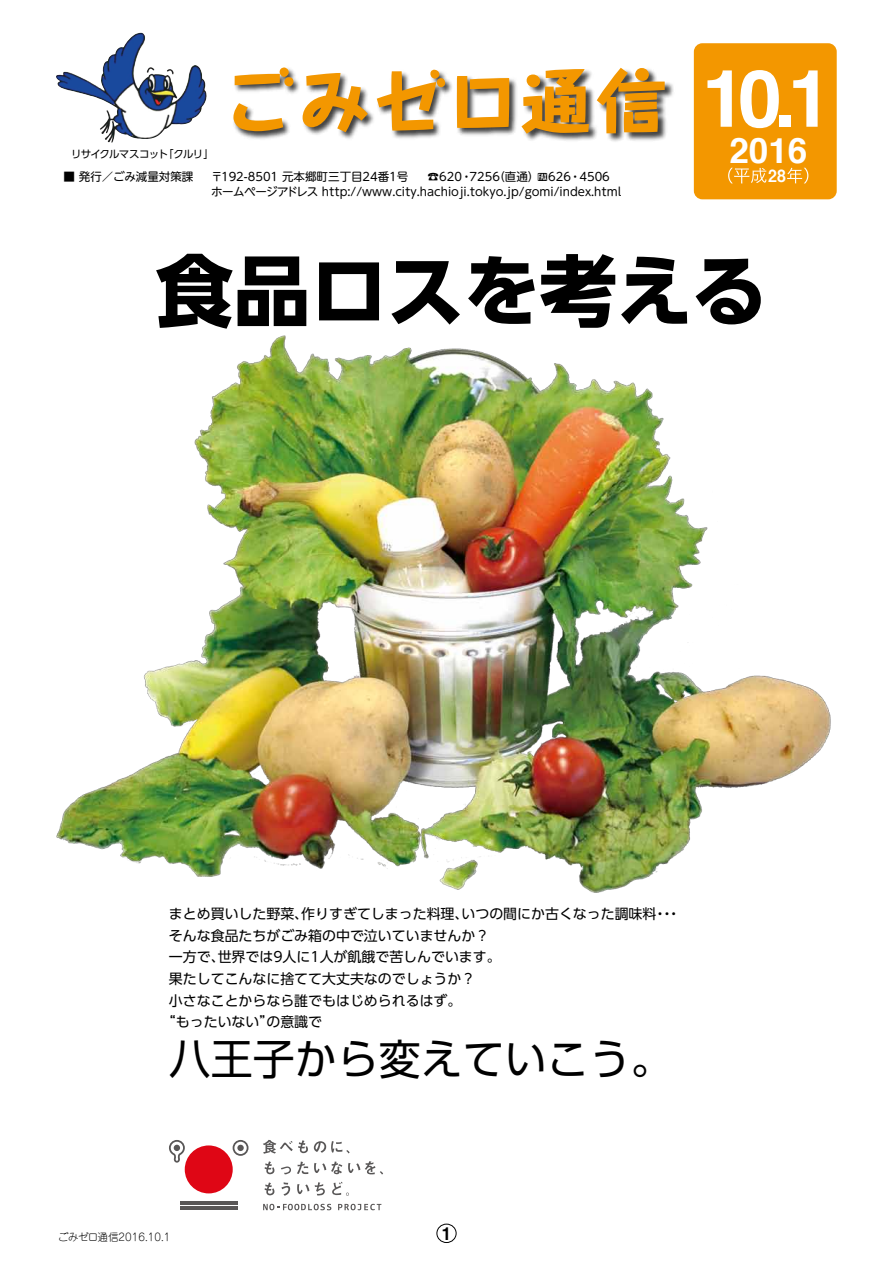
<style>
.page{position:relative;width:893px;height:1263px;background:#fff}
.page>*{position:absolute;margin:0;border:0;box-sizing:border-box;transform-origin:0 0}
.t1{font:700 79.5px "Helvetica";color:#fff}
.t2{font:700 77.55px "UD Shin Go Pro";letter-spacing:-.015em;color:#000}
.t3{font:800 70.65px "Taka Hand Std";letter-spacing:.065em;color:#f39700}
.t4{font:42px "UD Shin Go Pro";color:#000}
.t5{font:700 35.1px "Helvetica";color:#fff}
.t6{font:16.8px "Midashi Go Pro MB31";color:#fff;scale:.93 1}
.t7{font:700 condensed 16.8px "Helvetica";color:#000}
.t8{font:13.95px "UD Shin Go Pro";color:#000}
.t9{font:11.55px "UD Shin M Go Pro";color:#000}
.t10{font:300 10.5px "Jun 101 Pro";color:#000}
.t11{font:10.5px "UD Shin Go Pro";letter-spacing:-.08em;color:#000}
</style>
<div class="page">
<img style="left:56px;top:32px;width:781px;height:1211px">
<svg style="left:538px;top:173px;width:9px;height:8px"></svg>
<p class="t11" style="left:163px;top:145px;width:52px">「クルリ「</p>
<p class="t11" style="left:71px;top:145px;width:99px">リサイクルマスコット</p>
<h3 class="t3" style="left:223px;top:52px;width:446px">ごみゼロ通信</h3>
<p class="t9" style="left:63px;top:168px;width:132px">■ 発行／ごみ減量対策課</p>
<p class="t9" style="left:201px;top:168px;width:209px">　〒192-8501 元本郷町三丁目24番1号</p>
<p class="t9" style="left:494px;top:168px;width:47px">（直通(</p>
<p class="t9" style="left:416px;top:168px;width:58px">　☎620・</p>
<p class="t9" style="left:469px;top:168px;width:32px">7256</p>
<p class="t9" style="left:548px;top:168px;width:63px">626・4506</p>
<p class="t9" style="left:211px;top:183px;width:412px">ホームページアドレス http://www.city.hachioji.tokyo.jp/gomi/index.html</p>
<h1 class="t1" style="left:702px;top:35px;width:131px">10.1</h1>
<h3 class="t5" style="left:729px;top:122px;width:80px">2016</h3>
<p class="t6" style="left:768px;top:162px;width:20px">28</p>
<h2 class="t2" style="left:156px;top:228px;width:614px">食品ロスを考える</h2>
<p class="t8" style="left:301px;top:902px;width:169px">作りすぎてしまった料理、</p>
<p class="t8" style="left:461px;top:902px;width:197px">いつの間にか古くなった調味料</p>
<p class="t8" style="left:169px;top:902px;width:141px">まとめ買いした野菜、</p>
<p class="t8" style="left:169px;top:924px;width:322px">そんな食品たちがごみ箱の中で泣いていませんか?</p>
<p class="t8" style="left:218px;top:946px;width:285px">世界では9人に1人が飢餓で苦しんでいます。</p>
<p class="t8" style="left:653px;top:902px;width:29px">・・・</p>
<p class="t8" style="left:169px;top:946px;width:57px">一方で、</p>
<p class="t8" style="left:169px;top:967px;width:308px">果たしてこんなに捨てて大丈夫なのでしょうか?</p>
<p class="t8" style="left:169px;top:989px;width:294px">小さなことからなら誰でもはじめられるはず。</p>
<p class="t8" style="left:266px;top:1011px;width:57px">の意識で</p>
<p class="t8" style="left:162px;top:1011px;width:113px">“もったいない”</p>
<h3 class="t4" style="left:169px;top:1025px;width:505px">八王子から変えていこう。</h3>
<p class="t10" style="left:58px;top:1228px;width:114px">ごみゼロ通信2016.10.1</p>
<p class="t7" style="left:442px;top:1223px;width:10px">1</p>
</div>
